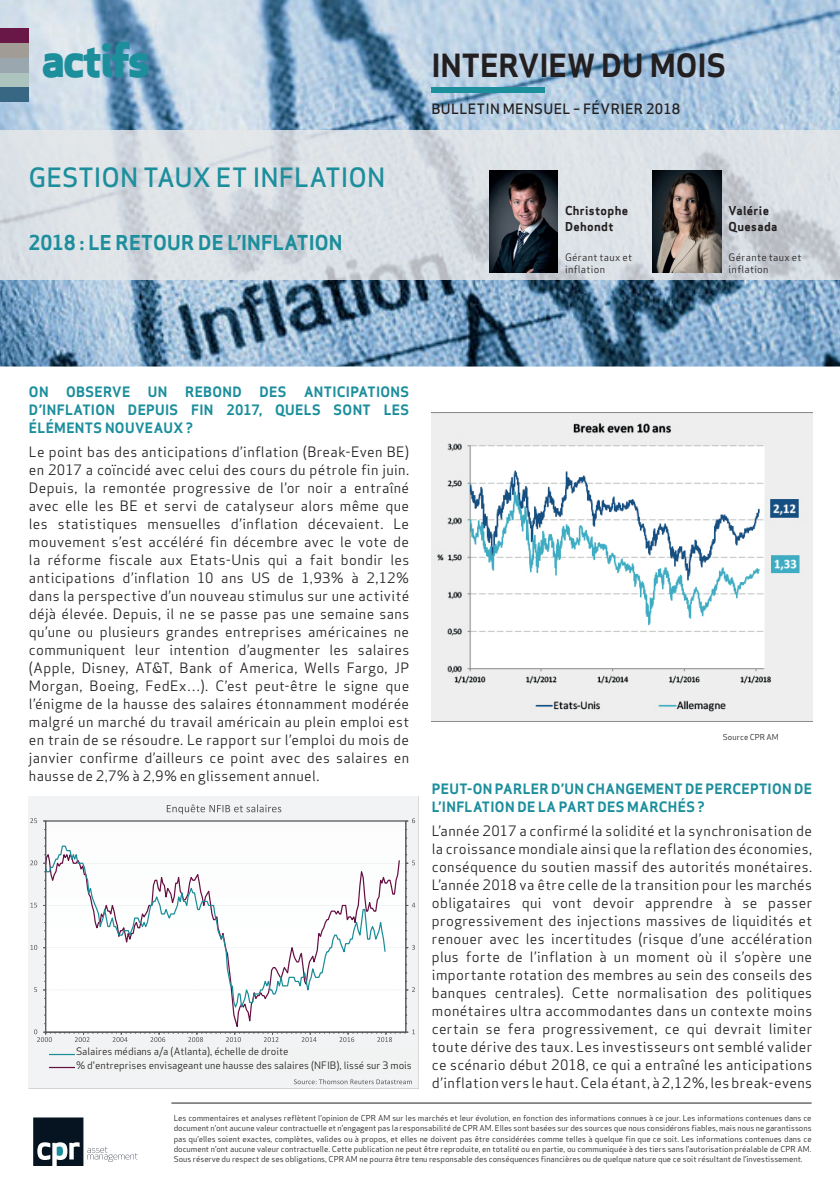
<style>
.page{position:relative;width:840px;height:1191px;background:#fff}
.page>*{position:absolute;margin:0;border:0;box-sizing:border-box;transform-origin:0 0}
.t1{font:800 46px "Apex Sans";letter-spacing:-.06em;color:#1c8e9c}
.t2{font:700 31.2px "Apex Sans";letter-spacing:-.005em;color:#231f20}
.t3{font:500 26px "Apex Sans";letter-spacing:-.005em;color:#1c8e9c}
.t4{font:700 20px "Apex Sans";letter-spacing:.01em;color:#1c8e9c}
.t5{font:14px/18px "Apex Sans";letter-spacing:.025em;color:#231f20;text-align:justify}
.t6{font:700 14px/18px "Apex Sans";letter-spacing:.025em;color:#1c8e9c;text-align:justify}
.t7{font:500 14px "Apex Sans";letter-spacing:.025em;color:#231f20}
.t8{font:700 12px/16px "Apex Sans";letter-spacing:.025em;color:#231f20}
.t9{font:10px/14px "Apex Sans";color:#231f20}
.t10{font:10px/12px "Apex Sans";letter-spacing:.035em;color:#231f20}
.t11{font:8px/10px "Apex Sans";color:#231f20;text-align:justify}
</style>
<div class="page">
<img style="left:0;top:0;width:839px;height:366px">
<img style="left:0;top:130px;width:839px;height:149px">
<div style="left:0;top:28px;width:28px;height:15px;background:#691746"></div>
<div style="left:0;top:87px;width:28px;height:15px;background:#376782"></div>
<div style="left:0;top:73px;width:28px;height:14px;background:#acc3be"></div>
<div style="left:0;top:58px;width:28px;height:15px;background:#9aa7af"></div>
<div style="left:0;top:43px;width:28px;height:15px;background:#a19d96"></div>
<svg style="left:33px;top:1117px;width:104px;height:48px"></svg>
<hr style="left:171px;top:1102px;width:640px;height:1px;background:#231f20">
<img style="left:652px;top:171px;width:69px;height:101px">
<div style="left:431px;top:88px;width:113px;height:5px;background:#1c8e9c"></div>
<img style="left:489px;top:171px;width:68px;height:101px">
<img style="left:431px;top:413px;width:380px;height:309px">
<div style="left:29px;top:796px;width:389px;height:292px;background:#f2f3f4"></div>
<svg style="left:294px;top:1079px;width:117px;height:5px"></svg>
<div style="left:46px;top:821px;width:359px;height:211px;background:#fcfdfc"></div>
<svg style="left:47px;top:845px;width:339px;height:167px"></svg>
<hr style="left:405px;top:821px;width:1px;height:211px;background:#57585a">
<svg style="left:341px;top:981px;width:74px;height:11px"></svg>
<svg style="left:341px;top:945px;width:74px;height:4px"></svg>
<svg style="left:341px;top:896px;width:74px;height:11px"></svg>
<svg style="left:341px;top:854px;width:74px;height:11px"></svg>
<hr style="left:45px;top:821px;width:1px;height:211px;background:#57585a">
<svg style="left:43px;top:804px;width:372px;height:19px"></svg>
<svg style="left:34px;top:1023px;width:381px;height:19px"></svg>
<svg style="left:34px;top:987px;width:3px;height:5px"></svg>
<svg style="left:30px;top:945px;width:7px;height:4px"></svg>
<svg style="left:30px;top:902px;width:7px;height:5px"></svg>
<svg style="left:30px;top:860px;width:7px;height:5px"></svg>
<svg style="left:30px;top:818px;width:7px;height:5px"></svg>
<div style="left:47px;top:1048px;width:360px;height:28px;background:#f2f3f4"></div>
<svg style="left:49px;top:1053px;width:26px;height:16px"></svg>
<div style="left:76px;top:1047px;width:341px;height:26px;background:#f1f3f2"></div>
<h1 class="t1" style="left:41px;top:30px;width:111px">actifs</h1>
<h3 class="t3" style="left:28px;top:155px;width:358px">GESTION TAUX ET INFLATION</h3>
<h3 class="t4" style="left:28px;top:230px;width:315px">2018 : LE RETOUR DE L’INFLATION</h3>
<h2 class="t2" style="left:431px;top:46px;width:296px">INTERVIEW DU MOIS</h2>
<p class="t7" style="left:431px;top:97px;width:250px">BULLETIN MENSUEL – FÉVRIER 2018</p>
<p class="t8" style="left:564px;top:203px;width:65px">Christophe<br>Dehondt</p>
<p class="t10" style="left:564px;top:250px;width:69px">Gérant taux et inflation</p>
<p class="t8" style="left:728px;top:203px;width:50px">Valérie<br>Quesada</p>
<p class="t10" style="left:728px;top:250px;width:74px">Gérante taux et inflation</p>
<p class="t6" style="left:29px;top:383px;width:381px;text-indent:275px">ANTICIPATIONS D’INFLATION DEPUIS FIN 2017, QUELS SONT LES ÉLÉMENTS NOUVEAUX ?</p>
<p class="t5" style="left:29px;top:442px;width:381px">Le point bas des anticipations d’inflation (Break-Even BE) en 2017 a coïncidé avec celui des cours du pétrole fin juin.<br>Depuis, la remontée progressive de l’or noir a entraîné avec elle les BE et servi de catalyseur alors même que les statistiques mensuelles d’inflation décevaient. Le mouvement s’est accéléré fin décembre avec le vote de la réforme fiscale aux Etats-Unis qui a fait bondir les anticipations d’inflation 10 ans US de 1,93% à 2,12% dans la perspective d’un nouveau stimulus sur une activité déjà élevée. Depuis, il ne se passe pas une semaine sans qu’une ou plusieurs grandes entreprises américaines ne communiquent leur intention d’augmenter les salaires (Apple, Disney, AT&amp;T, Bank of America, Wells Fargo, JP Morgan, Boeing, FedEx…). C’est peut-être le signe que l’énigme de la hausse des salaires étonnamment modérée malgré un marché du travail américain au plein emploi est en train de se résoudre. Le rapport sur l’emploi du mois de janvier confirme d’ailleurs ce point avec des salaires en hausse de 2,7% à 2,9% en glissement annuel.</p>
<p class="t6" style="left:29px;top:383px;width:21px">ON</p>
<p class="t6" style="left:66px;top:383px;width:103px">OBSERVE UN</p>
<p class="t6" style="left:185px;top:383px;width:103px">REBOND DES</p>
<p class="t11" style="left:722px;top:732px;width:58px">Source CPR AM</p>
<p class="t6" style="left:431px;top:780px;width:381px">PEUT-ON PARLER D’UN CHANGEMENT DE PERCEPTION DE<br>L’INFLATION DE LA PART DES MARCHÉS ?</p>
<p class="t5" style="left:431px;top:820px;width:381px">L’année 2017 a confirmé la solidité et la synchronisation de la croissance mondiale ainsi que la reflation des économies, conséquence du soutien massif des autorités monétaires.<br>L’année 2018 va être celle de la transition pour les marchés obligataires qui vont devoir apprendre à se passer progressivement des injections massives de liquidités et renouer avec les incertitudes (risque d’une accélération plus forte de l’inflation à un moment où il s’opère une importante rotation des membres au sein des conseils des banques centrales). Cette normalisation des politiques monétaires ultra accommodantes dans un contexte moins certain se fera progressivement, ce qui devrait limiter toute dérive des taux. Les investisseurs ont semblé valider ce scénario début 2018, ce qui a entraîné les anticipations d’inflation vers le haut. Cela étant, à 2,12%, les break-evens</p>
<p class="t11" style="left:173px;top:1112px;width:639px">Les commentaires et analyses reflètent l’opinion de CPR AM sur les marchés et leur évolution, en fonction des informations connues à ce jour. Les informations contenues dans ce document n’ont aucune valeur contractuelle et n’engagent pas la responsabilité de CPR AM. Elles sont basées sur des sources que nous considérons fiables, mais nous ne garantissons pas qu’elles soient exactes, complètes, valides ou à propos, et elles ne doivent pas être considérées comme telles à quelque fin que ce soit. Les informations contenues dans ce document n’ont aucune valeur contractuelle. Cette publication ne peut être reproduite, en totalité ou en partie, ou communiquée à des tiers sans l’autorisation préalable de CPR AM.<br>Sous réserve du respect de ses obligations, CPR AM ne pourra être tenu responsable des conséquences financières ou de quelque nature que ce soit résultant de l’investissement.</p>
<p class="t9" style="left:76px;top:1043px;width:337px">Salaires médians a/a (Atlanta), échelle de droite<br>% d'entreprises envisageant une hausse des salaires (NFIB), lissé sur 3 mois</p>
</div>
